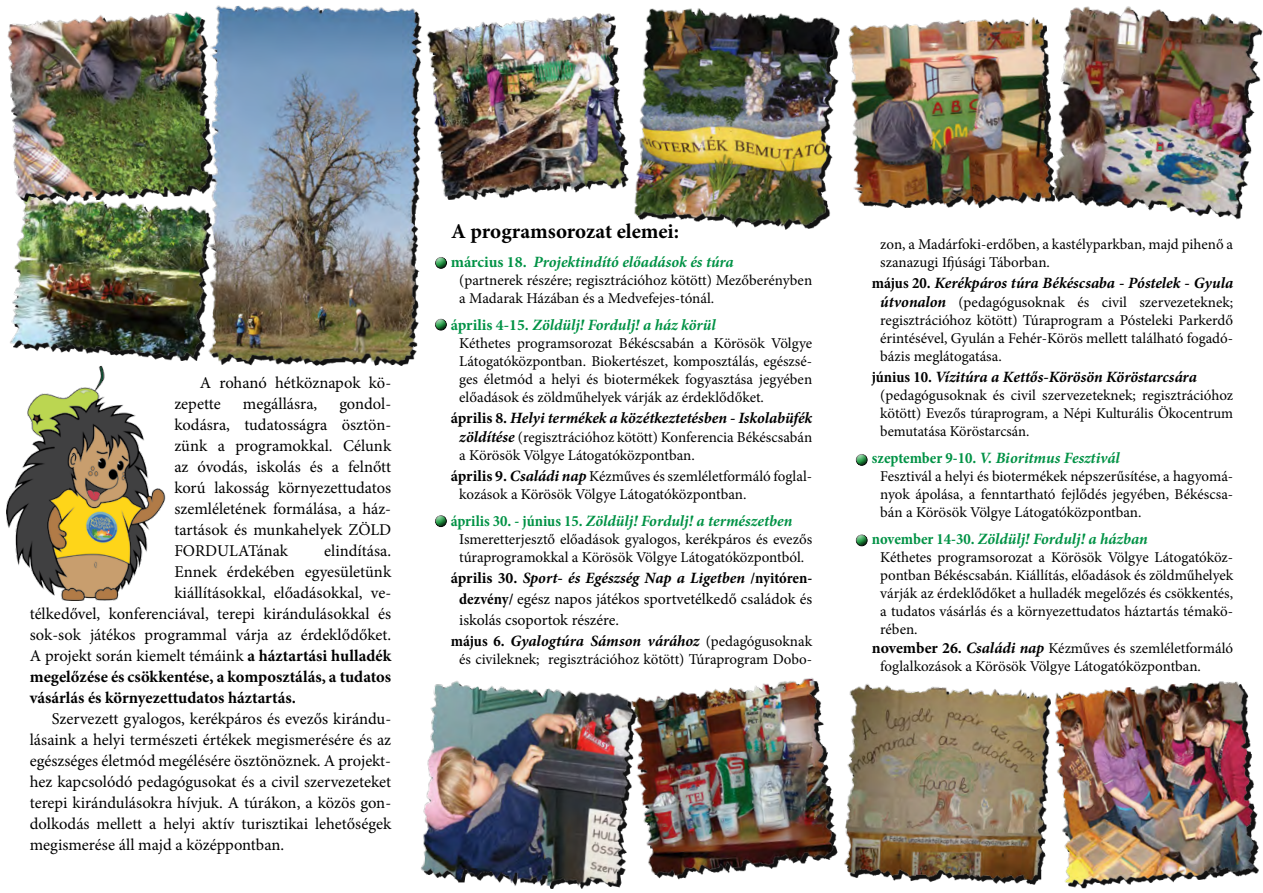
<style>
.page{position:relative;width:1263px;height:893px;background:#fff}
.page>*{position:absolute;margin:0;border:0;box-sizing:border-box;transform-origin:0 0}
.t1{font:700 21px "Minion Pro";color:#000}
.t2{font:16.5px/21px "Minion Pro";color:#000;text-align:justify}
.t3{font:italic 700 15.75px "Minion Pro";letter-spacing:-.005em;color:#000}
.t4{font:italic 700 15.75px "Minion Pro";letter-spacing:-.005em;color:#009245}
.t5{font:15.75px "Minion Pro";color:#000}
.t6{font:15px/18px "Minion Pro";color:#000}
.s1{font-weight:700}
.s2{font-style:normal}
.s3{font-weight:700;font-style:italic;font-size:15.75px}
.s4{font-weight:700;font-size:15.75px}
.s5{font-style:normal;font-stretch:condensed}
.s6{font-weight:700;font-stretch:condensed}
.s7{font-weight:400;font-style:normal;font-size:15px}
</style>
<div class="page">
<img style="left:1055px;top:681px;width:204px;height:205px">
<img style="left:844px;top:683px;width:205px;height:202px">
<img style="left:644px;top:678px;width:194px;height:202px">
<img style="left:421px;top:681px;width:223px;height:208px">
<img style="left:848px;top:17px;width:198px;height:192px">
<img style="left:1046px;top:6px;width:217px;height:214px">
<img style="left:634px;top:8px;width:206px;height:222px">
<img style="left:427px;top:13px;width:202px;height:187px">
<img style="left:213px;top:5px;width:208px;height:361px">
<img style="left:10px;top:191px;width:207px;height:172px">
<img style="left:7px;top:11px;width:206px;height:190px">
<img style="left:6px;top:357px;width:168px;height:243px">
<div style="left:850px;top:533px;width:28px;height:15px;background:#000;opacity:.75"></div>
<div style="left:850px;top:453px;width:28px;height:15px;background:#000;opacity:.75"></div>
<div style="left:429px;top:514px;width:29px;height:15px;background:#000;opacity:.75"></div>
<div style="left:429px;top:318px;width:29px;height:15px;background:#000;opacity:.75"></div>
<div style="left:429px;top:256px;width:29px;height:15px;background:#000;opacity:.75"></div>
<p class="t2" style="left:174px;top:373px;width:218px;text-indent:25px">A rohanó hétköznapok kö&shy;zepette</p>
<p class="t2" style="left:174px;top:394px;width:218px;text-indent:165px">gondol&shy;kodásra, tudatosságra ösztön&shy;zünk a programokkal. Célunk az óvodás, iskolás és a felnőtt korú lakosság környezettudatos szemléletének formálása, a ház&shy;tartások és munkahelyek ZÖLD FORDULATának</p>
<p class="t2" style="left:243px;top:394px;width:76px">megállásra,</p>
<p class="t2" style="left:174px;top:541px;width:218px;text-indent:150px">elindítása.<br>Ennek érdekében egyesületünk kiállításokkal, előadásokkal, ve-</p>
<p class="t2" style="left:30px;top:603px;width:363px">télkedővel, konferenciával, terepi kirándulásokkal és sok-sok játékos programmal várja az érdeklődőket.<br>A projekt során kiemelt témáink <span class="s1">a háztartási hulladék megelőzése és csökkentése, a komposztálás, a tudatos vásárlás és környezettudatos háztartás.</span></p>
<p class="t2" style="left:30px;top:708px;width:363px;text-indent:22px">Szervezett gyalogos, kerékpáros és evezős kirándu&shy;lásaink a helyi természeti értékek megismerésére és az egészséges életmód megélésére ösztönöznek. A projekt&shy;hez kapcsolódó pedagógusokat és a civil szervezeteket terepi kirándulásokra hívjuk. A túrákon, a közös gon&shy;dolkodás mellett a helyi aktív turisztikai lehetőségek megismerése áll majd a középpontban.</p>
<h1 class="t1" style="left:451px;top:217px;width:229px">A programsorozat elemei:</h1>
<p class="t4" style="left:451px;top:250px;width:284px"><span class="s2">március 18.</span> Projektindító előadások és túra</p>
<p class="t6" style="left:459px;top:271px;width:354px">(partnerek részére; regisztrációhoz kötött) Mezőberényben a Madarak Házában és a Medvefejes-tónál.</p>
<p class="t4" style="left:451px;top:313px;width:266px"><span class="s2">április 4-15.</span> Zöldülj! Fordulj! a ház körül</p>
<p class="t6" style="left:459px;top:334px;width:354px;text-align:justify">Kéthetes programsorozat Békéscsabán a Körösök Völgye Látogatóközpontban. Biokertészet, komposztálás, egészsé&shy;ges életmód a helyi és biotermékek fogyasztása jegyében előadások és zöldműhelyek várják az érdeklődőket.</p>
<p class="t3" style="left:451px;top:406px;width:363px"><span class="s2">április 8.</span> Helyi termékek a közétkeztetésben - Iskolabüfék</p>
<p class="t6" style="left:459px;top:429px;width:354px"><span class="s3">zöldítése</span> (regisztrációhoz kötött) Konferencia Békéscsabán a Körösök Völgye Látogatóközpontban.</p>
<p class="t6" style="left:459px;top:468px;width:354px;text-indent:-9px"><span class="s4">április 9.</span> <span class="s3">Családi nap</span> Kézműves és szemléletformáló foglal&shy;kozások a Körösök Völgye Látogatóközpontban.</p>
<p class="t4" style="left:451px;top:510px;width:343px"><span class="s5">április 30. - június 15.</span> Zöldülj! Fordulj! a természetben</p>
<p class="t6" style="left:459px;top:531px;width:354px">Ismeretterjesztő előadások gyalogos, kerékpáros és evezős túraprogramokkal a Körösök Völgye Látogatóközpontból.</p>
<p class="t3" style="left:451px;top:567px;width:363px"><span class="s2">április 30.</span> Sport- és Egészség Nap a Ligetben <span class="s5">/nyitóren-</span></p>
<p class="t5" style="left:459px;top:589px;width:354px"><span class="s6">dezvény/</span> egész napos játékos sportvetélkedő családok és</p>
<p class="t5" style="left:459px;top:610px;width:161px">iskolás csoportok részére.</p>
<p class="t3" style="left:451px;top:630px;width:363px"><span class="s5">május 6.</span> Gyalogtúra Sámson várához <span class="s7">(pedagógusoknak</span></p>
<p class="t6" style="left:459px;top:651px;width:354px">és civileknek; regisztrációhoz kötött) Túraprogram Dobo-</p>
<p class="t6" style="left:880px;top:236px;width:354px">zon, a Madárfoki-erdőben, a kastélyparkban, majd pihenő a szanazugi Ifjúsági Táborban.</p>
<p class="t3" style="left:872px;top:272px;width:363px"><span class="s5">május 20.</span> Kerékpáros túra Békéscsaba - Póstelek - Gyula</p>
<p class="t6" style="left:880px;top:294px;width:354px;text-align:justify"><span class="s3">útvonalon</span> (pedagógusoknak és civil szervezeteknek; regisztrációhoz kötött) Túraprogram a Pósteleki Parkerdő érintésével, Gyulán a Fehér-Körös mellett található fogadó&shy;bázis meglátogatása.</p>
<p class="t3" style="left:872px;top:366px;width:327px"><span class="s5">június 10.</span> Vízitúra a Kettős-Körösön Köröstarcsára</p>
<p class="t6" style="left:880px;top:387px;width:354px;text-align:justify">(pedagógusoknak és civil szervezeteknek; regisztrációhoz kötött) Evezős túraprogram, a Népi Kulturális Ökocentrum bemutatása Köröstarcsán.</p>
<p class="t4" style="left:872px;top:447px;width:250px"><span class="s5">szeptember 9-10.</span> V. Bioritmus Fesztivál</p>
<p class="t6" style="left:880px;top:468px;width:354px;text-align:justify">Fesztivál a helyi és biotermékek népszerűsítése, a hagyomá&shy;nyok ápolása, a fenntartható fejlődés jegyében, Békéscsa&shy;bán a Körösök Völgye Látogatóközpontban.</p>
<p class="t4" style="left:872px;top:528px;width:277px"><span class="s5">november 14-30.</span> Zöldülj! Fordulj! a házban</p>
<p class="t6" style="left:880px;top:549px;width:354px">Kéthetes programsorozat a Körösök Völgye Látogatóköz-</p>
<p class="t6" style="left:880px;top:567px;width:354px">pontban Békéscsabán. Kiállítás, előadások és zöldműhelyek</p>
<p class="t6" style="left:880px;top:585px;width:354px">várják az érdeklődőket a hulladék megelőzés és csökkentés,</p>
<p class="t6" style="left:880px;top:603px;width:354px">a tudatos vásárlás és a környezettudatos háztartás témakö-</p>
<p class="t6" style="left:880px;top:621px;width:39px">rében.</p>
<p class="t6" style="left:872px;top:639px;width:363px"><span class="s4">november 26.</span> <span class="s3">Családi nap</span> Kézműves és szemléletformáló</p>
<p class="t6" style="left:880px;top:657px;width:322px">foglalkozások a Körösök Völgye Látogatóközpontban.</p>
</div>
